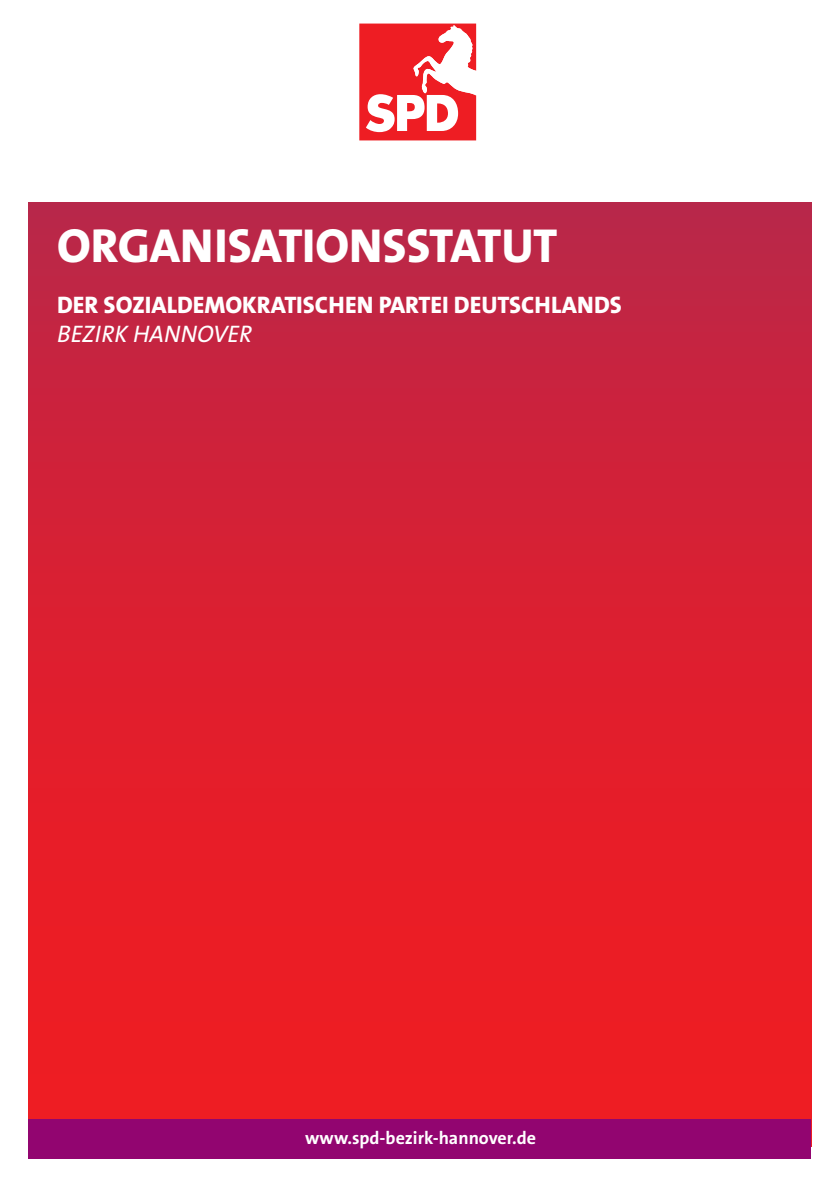
<style>
.page{position:relative;width:840px;height:1189px;background:#fff}
.page>*{position:absolute;margin:0;border:0;box-sizing:border-box;transform-origin:0 0}
.t1{font:48px "The Sans Extra Bold Caps";letter-spacing:-.005em;color:#fff}
.t2{font:24px "The Sans Extra Bold Caps";color:#fff}
.t3{font:italic 24px "The Sans Caps";color:#fff}
.t4{font:18px "The Sans LP7 Bld";color:#fff}
</style>
<div class="page">
<div style="left:29px;top:203px;width:782px;height:943px;background:linear-gradient(to bottom,#be2546,#f71a1c)"></div>
<svg style="left:359px;top:24px;width:117px;height:116px"></svg>
<div style="left:29px;top:1118px;width:782px;height:40px;background:#920570"></div>
<h1 class="t1" style="left:57px;top:205px;width:502px">ORGANISATIONSSTATUT</h1>
<p class="t2" style="left:57px;top:285px;width:566px">DER SOZIALDEMOKRATISCHEN PARTEI DEUTSCHLANDS</p>
<p class="t3" style="left:57px;top:314px;width:197px">BEZIRK HANNOVER</p>
<p class="t4" style="left:305px;top:1126px;width:232px">www.spd-bezirk-hannover.de</p>
</div>
